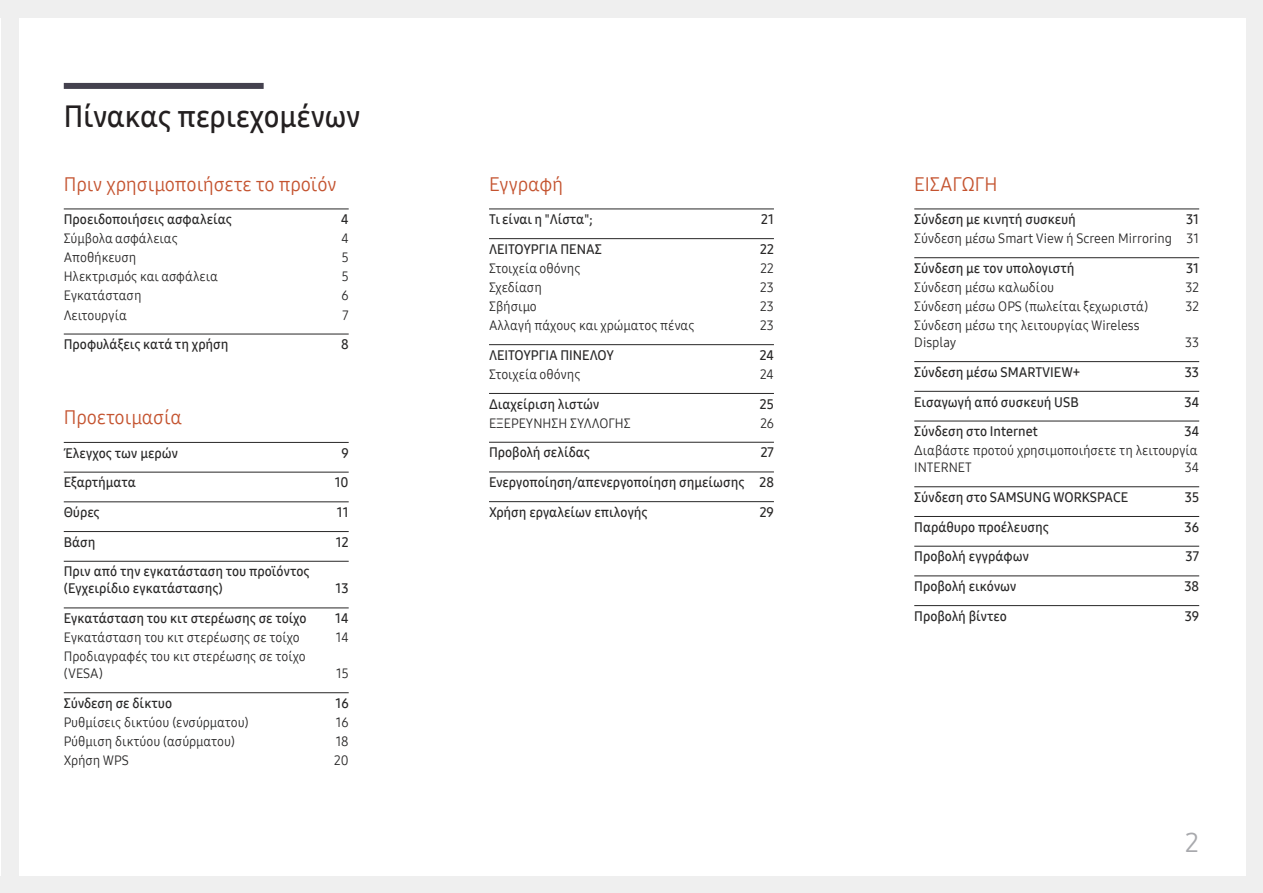
<style>
.page{position:relative;width:1263px;height:893px;background:#fff}
.page>*{position:absolute;margin:0;border:0;box-sizing:border-box;transform-origin:0 0}
.TOC_Heading1{font:30px "Samsung One 600";letter-spacing:-.01em;color:#231f20}
.t1{font:27px "Samsung One 400";color:#a8a9ad}
.t2{font:19.5px "Samsung One 400";letter-spacing:-.005em;color:#c4532f}
.t3{font:13.5px/17px "Samsung One 600";color:#282727}
.t4{font:13.5px/17px "Samsung One 400";color:#282727;scale:.96 1}
</style>
<div class="page">
<hr style="left:64px;top:209px;width:285px;height:1px;background:#282727">
<hr style="left:64px;top:334px;width:285px;height:1px;background:#282727">
<hr style="left:64px;top:442px;width:285px;height:1px;background:#282727">
<hr style="left:64px;top:472px;width:285px;height:1px;background:#282727">
<hr style="left:64px;top:502px;width:285px;height:1px;background:#282727">
<hr style="left:64px;top:531px;width:285px;height:1px;background:#282727">
<hr style="left:64px;top:561px;width:285px;height:1px;background:#282727">
<hr style="left:64px;top:608px;width:285px;height:1px;background:#282727">
<hr style="left:64px;top:692px;width:285px;height:1px;background:#282727">
<div style="left:1px;top:0;width:17px;height:893px;background:#efefef"></div>
<div style="left:1247px;top:0;width:16px;height:893px;background:#efefef"></div>
<div style="left:1px;top:0;width:1262px;height:18px;background:#efefef"></div>
<div style="left:1px;top:876px;width:1262px;height:17px;background:#efefef"></div>
<div style="left:64px;top:83px;width:200px;height:6px;background:#44414e"></div>
<hr style="left:914px;top:209px;width:285px;height:1px;background:#282727">
<hr style="left:914px;top:257px;width:285px;height:1px;background:#282727">
<hr style="left:914px;top:361px;width:285px;height:1px;background:#282727">
<hr style="left:914px;top:391px;width:285px;height:1px;background:#282727">
<hr style="left:914px;top:421px;width:285px;height:1px;background:#282727">
<hr style="left:914px;top:486px;width:285px;height:1px;background:#282727">
<hr style="left:914px;top:516px;width:285px;height:1px;background:#282727">
<hr style="left:914px;top:546px;width:285px;height:1px;background:#282727">
<hr style="left:914px;top:576px;width:285px;height:1px;background:#282727">
<hr style="left:914px;top:605px;width:285px;height:1px;background:#282727">
<hr style="left:489px;top:209px;width:285px;height:1px;background:#282727">
<hr style="left:489px;top:238px;width:285px;height:1px;background:#282727">
<hr style="left:489px;top:344px;width:285px;height:1px;background:#282727">
<hr style="left:489px;top:393px;width:285px;height:1px;background:#282727">
<hr style="left:489px;top:442px;width:285px;height:1px;background:#282727">
<hr style="left:489px;top:472px;width:285px;height:1px;background:#282727">
<hr style="left:489px;top:501px;width:285px;height:1px;background:#282727">
<p class="TOC_Heading1" style="left:64px;top:96px;width:298px">Πίνακας περιεχομένων</p>
<p class="t2" style="left:64px;top:171px;width:274px">Πριν χρησιμοποιήσετε το προϊόν</p>
<p class="t3" style="left:64px;top:211px;width:170px">Προειδοποιήσεις ασφαλείας</p>
<p class="t3" style="left:341px;top:211px;width:9px">4</p>
<p class="t4" style="left:64px;top:230px;width:120px">Σύμβολα ασφάλειας</p>
<p class="t4" style="left:341px;top:230px;width:9px">4</p>
<p class="t4" style="left:64px;top:249px;width:77px">Αποθήκευση</p>
<p class="t4" style="left:342px;top:249px;width:9px">5</p>
<p class="t4" style="left:64px;top:268px;width:162px">Ηλεκτρισμός και ασφάλεια</p>
<p class="t4" style="left:342px;top:268px;width:9px">5</p>
<p class="t4" style="left:64px;top:287px;width:82px">Εγκατάσταση</p>
<p class="t4" style="left:342px;top:287px;width:9px">6</p>
<p class="t4" style="left:64px;top:306px;width:67px">Λειτουργία</p>
<p class="t4" style="left:342px;top:306px;width:8px">7</p>
<p class="t3" style="left:64px;top:336px;width:166px">Προφυλάξεις κατά τη χρήση</p>
<p class="t3" style="left:341px;top:336px;width:9px">8</p>
<p class="t2" style="left:64px;top:405px;width:120px">Προετοιμασία</p>
<p class="t3" style="left:64px;top:444px;width:116px">Έλεγχος των μερών</p>
<p class="t3" style="left:341px;top:444px;width:9px">9</p>
<p class="t3" style="left:64px;top:474px;width:74px">Εξαρτήματα</p>
<p class="t3" style="left:335px;top:474px;width:15px">10</p>
<p class="t3" style="left:64px;top:504px;width:37px">Θύρες</p>
<p class="t3" style="left:337px;top:504px;width:13px">11</p>
<p class="t3" style="left:64px;top:533px;width:33px">Βάση</p>
<p class="t3" style="left:336px;top:533px;width:14px">12</p>
<p class="t3" style="left:64px;top:563px;width:247px">Πριν από την εγκατάσταση του προϊόντος (Εγχειρίδιο εγκατάστασης)</p>
<p class="t3" style="left:335px;top:580px;width:15px">13</p>
<p class="t3" style="left:64px;top:610px;width:244px">Εγκατάσταση του κιτ στερέωσης σε τοίχο</p>
<p class="t3" style="left:335px;top:610px;width:15px">14</p>
<p class="t4" style="left:64px;top:629px;width:247px">Εγκατάσταση του κιτ στερέωσης σε τοίχο</p>
<p class="t4" style="left:336px;top:629px;width:15px">14</p>
<p class="t4" style="left:64px;top:648px;width:254px">Προδιαγραφές του κιτ στερέωσης σε τοίχο (VESA)</p>
<p class="t4" style="left:336px;top:665px;width:15px">15</p>
<p class="t3" style="left:64px;top:695px;width:110px">Σύνδεση σε δίκτυο</p>
<p class="t3" style="left:335px;top:695px;width:15px">16</p>
<p class="t4" style="left:64px;top:714px;width:194px">Ρυθμίσεις δικτύου (ενσύρματου)</p>
<p class="t4" style="left:336px;top:714px;width:15px">16</p>
<p class="t4" style="left:64px;top:733px;width:180px">Ρύθμιση δικτύου (ασύρματου)</p>
<p class="t4" style="left:336px;top:733px;width:15px">18</p>
<p class="t4" style="left:64px;top:752px;width:69px">Χρήση WPS</p>
<p class="t4" style="left:334px;top:752px;width:17px">20</p>
<p class="t2" style="left:489px;top:171px;width:76px">Εγγραφή</p>
<p class="t3" style="left:489px;top:211px;width:106px">Τι είναι η "Λίστα";</p>
<p class="t3" style="left:761px;top:211px;width:14px">21</p>
<p class="t3" style="left:489px;top:240px;width:114px">ΛΕΙΤΟΥΡΓΙΑ ΠΕΝΑΣ</p>
<p class="t3" style="left:760px;top:240px;width:15px">22</p>
<p class="t4" style="left:489px;top:260px;width:97px">Στοιχεία οθόνης</p>
<p class="t4" style="left:760px;top:260px;width:15px">22</p>
<p class="t4" style="left:489px;top:279px;width:57px">Σχεδίαση</p>
<p class="t4" style="left:760px;top:279px;width:16px">23</p>
<p class="t4" style="left:489px;top:298px;width:51px">Σβήσιμο</p>
<p class="t4" style="left:760px;top:298px;width:16px">23</p>
<p class="t4" style="left:489px;top:317px;width:215px">Αλλαγή πάχους και χρώματος πένας</p>
<p class="t4" style="left:760px;top:317px;width:16px">23</p>
<p class="t3" style="left:489px;top:346px;width:126px">ΛΕΙΤΟΥΡΓΙΑ ΠΙΝΕΛΟΥ</p>
<p class="t3" style="left:760px;top:346px;width:16px">24</p>
<p class="t4" style="left:489px;top:366px;width:97px">Στοιχεία οθόνης</p>
<p class="t4" style="left:760px;top:366px;width:16px">24</p>
<p class="t3" style="left:489px;top:395px;width:112px">Διαχείριση λιστών</p>
<p class="t3" style="left:760px;top:395px;width:16px">25</p>
<p class="t4" style="left:489px;top:414px;width:149px">ΕΞΕΡΕΥΝΗΣΗ ΣΥΛΛΟΓΗΣ</p>
<p class="t4" style="left:760px;top:414px;width:16px">26</p>
<p class="t3" style="left:489px;top:444px;width:102px">Προβολή σελίδας</p>
<p class="t3" style="left:761px;top:444px;width:15px">27</p>
<p class="t3" style="left:489px;top:474px;width:286px">Ενεργοποίηση/απενεργοποίηση σημείωσης 28</p>
<p class="t3" style="left:489px;top:503px;width:160px">Χρήση εργαλείων επιλογής</p>
<p class="t3" style="left:760px;top:503px;width:16px">29</p>
<p class="t2" style="left:914px;top:171px;width:85px">ΕΙΣΑΓΩΓΗ</p>
<p class="t3" style="left:914px;top:211px;width:163px">Σύνδεση με κινητή συσκευή</p>
<p class="t3" style="left:1186px;top:211px;width:15px">31</p>
<p class="t4" style="left:914px;top:230px;width:298px">Σύνδεση μέσω Smart View ή Screen Mirroring 31</p>
<p class="t3" style="left:914px;top:260px;width:162px">Σύνδεση με τον υπολογιστή</p>
<p class="t3" style="left:1186px;top:260px;width:15px">31</p>
<p class="t4" style="left:914px;top:279px;width:147px">Σύνδεση μέσω καλωδίου</p>
<p class="t4" style="left:1185px;top:279px;width:16px">32</p>
<p class="t4" style="left:914px;top:298px;width:245px">Σύνδεση μέσω OPS (πωλείται ξεχωριστά)</p>
<p class="t4" style="left:1185px;top:298px;width:16px">32</p>
<p class="t4" style="left:914px;top:317px;width:236px">Σύνδεση μέσω της λειτουργίας Wireless<br>Display</p>
<p class="t4" style="left:1185px;top:334px;width:16px">33</p>
<p class="t3" style="left:914px;top:363px;width:167px">Σύνδεση μέσω SMARTVIEW+</p>
<p class="t3" style="left:1185px;top:363px;width:16px">33</p>
<p class="t3" style="left:914px;top:393px;width:166px">Εισαγωγή από συσκευή USB</p>
<p class="t3" style="left:1184px;top:393px;width:16px">34</p>
<p class="t3" style="left:914px;top:423px;width:125px">Σύνδεση στο Internet</p>
<p class="t3" style="left:1184px;top:423px;width:16px">34</p>
<p class="t4" style="left:914px;top:442px;width:297px">Διαβάστε προτού χρησιμοποιήσετε τη λειτουργία<br>INTERNET</p>
<p class="t4" style="left:1185px;top:459px;width:16px">34</p>
<p class="t3" style="left:914px;top:489px;width:215px">Σύνδεση στο SAMSUNG WORKSPACE</p>
<p class="t3" style="left:1185px;top:489px;width:16px">35</p>
<p class="t3" style="left:914px;top:518px;width:136px">Παράθυρο προέλευσης</p>
<p class="t3" style="left:1184px;top:518px;width:16px">36</p>
<p class="t3" style="left:914px;top:548px;width:116px">Προβολή εγγράφων</p>
<p class="t3" style="left:1185px;top:548px;width:15px">37</p>
<p class="t3" style="left:914px;top:578px;width:104px">Προβολή εικόνων</p>
<p class="t3" style="left:1184px;top:578px;width:16px">38</p>
<p class="t3" style="left:914px;top:607px;width:94px">Προβολή βίντεο</p>
<p class="t3" style="left:1185px;top:607px;width:16px">39</p>
<h2 class="t1" style="left:1185px;top:825px;width:15px">2</h2>
</div>
